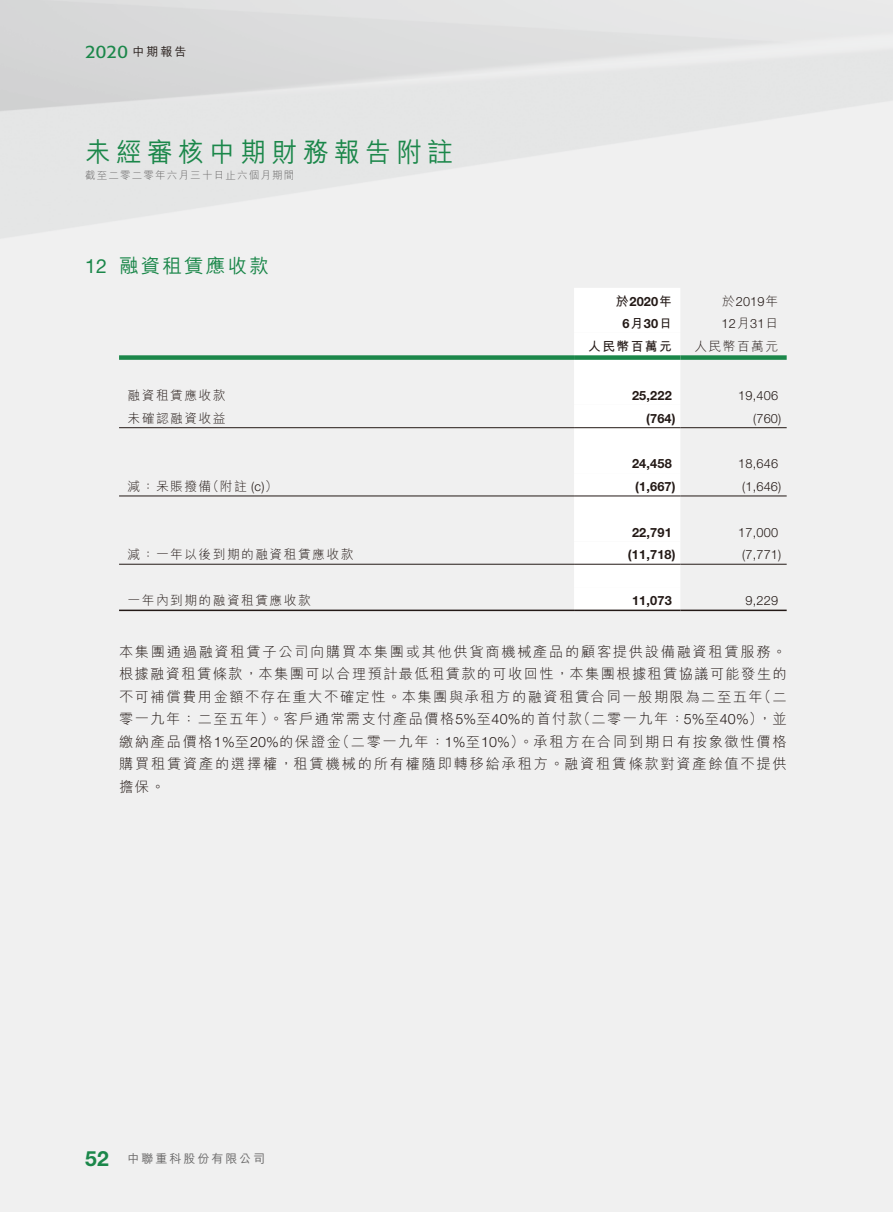
<style>
.page{position:relative;width:893px;height:1212px;background:#fff}
.page>*{position:absolute;margin:0;border:0;box-sizing:border-box;transform-origin:0 0}
.t1{font:500 27px "M Hei HK";letter-spacing:.215em;color:#1b874a;scale:.95 1}
.t2{font:500 19.5px "M Hei HK";letter-spacing:.115em;color:#1b874a}
.t3{font:18px "Formata";color:#1b874a}
.t4{font:300 14.25px/22.5px "M Hei HK";letter-spacing:.125em;color:#231916;text-align:justify}
.t5{font:300 12.75px "M Hei HK";letter-spacing:.115em;color:#231916}
.t6{font:700 12.75px/22.5px "Helvetica Neue";letter-spacing:.015em;color:#231916;text-align:center}
.t7{font:300 12.75px/22.5px "Helvetica Neue";letter-spacing:.015em;color:#231916}
.t8{font:700 12.75px "M Hei HK";letter-spacing:.115em;color:#231916}
.t9{font:500 12px "M Hei HK";letter-spacing:.165em;color:#666565}
.t10{font:300 10.5px "M Hei HK";letter-spacing:.115em;color:#666565}
.s1{font-family:"M Hei HK";font-weight:500;font-size:12px;color:#231916}
.s2{font-family:"Helvetica Neue";font-weight:400}
.s3{font-family:"M Hei HK"}
.s4{font-family:"Helvetica Neue"}
.s5{font-family:"Helvetica Neue";font-weight:700;font-size:21px;color:#1b874a}
</style>
<div class="page">
<svg style="left:574px;top:332px;width:106px;height:278px"></svg>
<div style="left:119px;top:355px;width:455px;height:5px;background:#1b874a"></div>
<div style="left:574px;top:355px;width:106px;height:5px;background:#1b874a"></div>
<div style="left:680px;top:355px;width:107px;height:5px;background:#1b874a"></div>
<hr style="left:119px;top:496px;width:455px;height:1px;background:#231916">
<hr style="left:574px;top:496px;width:106px;height:1px;background:#231916">
<hr style="left:680px;top:496px;width:107px;height:1px;background:#231916">
<hr style="left:119px;top:427px;width:455px;height:1px;background:#231916">
<hr style="left:574px;top:427px;width:106px;height:1px;background:#231916">
<hr style="left:680px;top:427px;width:107px;height:1px;background:#231916">
<hr style="left:119px;top:564px;width:455px;height:1px;background:#231916">
<hr style="left:574px;top:564px;width:106px;height:1px;background:#231916">
<hr style="left:680px;top:564px;width:107px;height:1px;background:#231916">
<hr style="left:119px;top:610px;width:455px;height:1px;background:#231916">
<hr style="left:574px;top:610px;width:106px;height:1px;background:#231916">
<hr style="left:680px;top:610px;width:107px;height:1px;background:#231916">
<p class="t3" style="left:85px;top:41px;width:103px">2020 <span class="s1">中期報告</span></p>
<h1 class="t1" style="left:85px;top:133px;width:389px">未經審核中期財務報告附註</h1>
<p class="t10" style="left:85px;top:168px;width:211px">截至二零二零年六月三十日止六個月期間</p>
<h2 class="t2" style="left:85px;top:251px;width:185px"><span class="s2">12</span> 融資租賃應收款</h2>
<p class="t6" style="left:616px;top:290px;width:58px"><span class="s3">於</span>2020<span class="s3">年<br></span>6<span class="s3">月</span>30<span class="s3">日</span></p>
<p class="t7" style="left:721px;top:290px;width:58px"><span class="s3">於</span>2019<span class="s3">年<br></span>12<span class="s3">月</span>31<span class="s3">日</span></p>
<p class="t8" style="left:588px;top:337px;width:85px">人民幣百萬元</p>
<p class="t5" style="left:694px;top:337px;width:85px">人民幣百萬元</p>
<p class="t5" style="left:128px;top:387px;width:99px">融資租賃應收款</p>
<p class="t6" style="left:632px;top:384px;width:41px">25,222</p>
<p class="t7" style="left:738px;top:384px;width:41px">19,406</p>
<p class="t5" style="left:128px;top:409px;width:99px">未確認融資收益</p>
<p class="t6" style="left:646px;top:407px;width:31px">(764)</p>
<p class="t7" style="left:753px;top:407px;width:30px">(760)</p>
<p class="t6" style="left:632px;top:452px;width:41px">24,458</p>
<p class="t7" style="left:738px;top:452px;width:41px">18,646</p>
<p class="t5" style="left:128px;top:477px;width:151px">減：呆賬撥備（附註 <span class="s4">(c)</span>）</p>
<p class="t6" style="left:635px;top:475px;width:42px">(1,667)</p>
<p class="t7" style="left:742px;top:475px;width:41px">(1,646)</p>
<p class="t6" style="left:632px;top:521px;width:41px">22,791</p>
<p class="t7" style="left:738px;top:521px;width:41px">17,000</p>
<p class="t5" style="left:128px;top:546px;width:227px">減：一年以後到期的融資租賃應收款</p>
<p class="t6" style="left:628px;top:543px;width:49px">(11,718)</p>
<p class="t7" style="left:742px;top:543px;width:41px">(7,771)</p>
<p class="t5" style="left:128px;top:591px;width:185px">一年內到期的融資租賃應收款</p>
<p class="t6" style="left:632px;top:589px;width:41px">11,073</p>
<p class="t7" style="left:746px;top:589px;width:34px">9,229</p>
<p class="t4" style="left:119px;top:640px;width:669px">本集團通過融資租賃子公司向購買本集團或其他供貨商機械產品的顧客提供設備融資租賃服務。根據融資租賃條款，本集團可以合理預計最低租賃款的可收回性，本集團根據租賃協議可能發生的不可補償費用金額不存在重大不確定性。本集團與承租方的融資租賃合同一般期限為二至五年（二零一九年：二至五年）。客戶通常需支付產品價格<span class="s4">5%</span>至<span class="s4">40%</span>的首付款（二零一九年：<span class="s4">5%</span>至<span class="s4">40%</span>），並繳納產品價格<span class="s4">1%</span>至<span class="s4">20%</span>的保證金（二零一九年：<span class="s4">1%</span>至<span class="s4">10%</span>）。承租方在合同到期日有按象徵性價格購買租賃資產的選擇權，租賃機械的所有權隨即轉移給承租方。融資租賃條款對資產餘值不提供擔保。</p>
<p class="t9" style="left:85px;top:1150px;width:182px"><span class="s5">52</span> 中聯重科股份有限公司</p>
</div>
